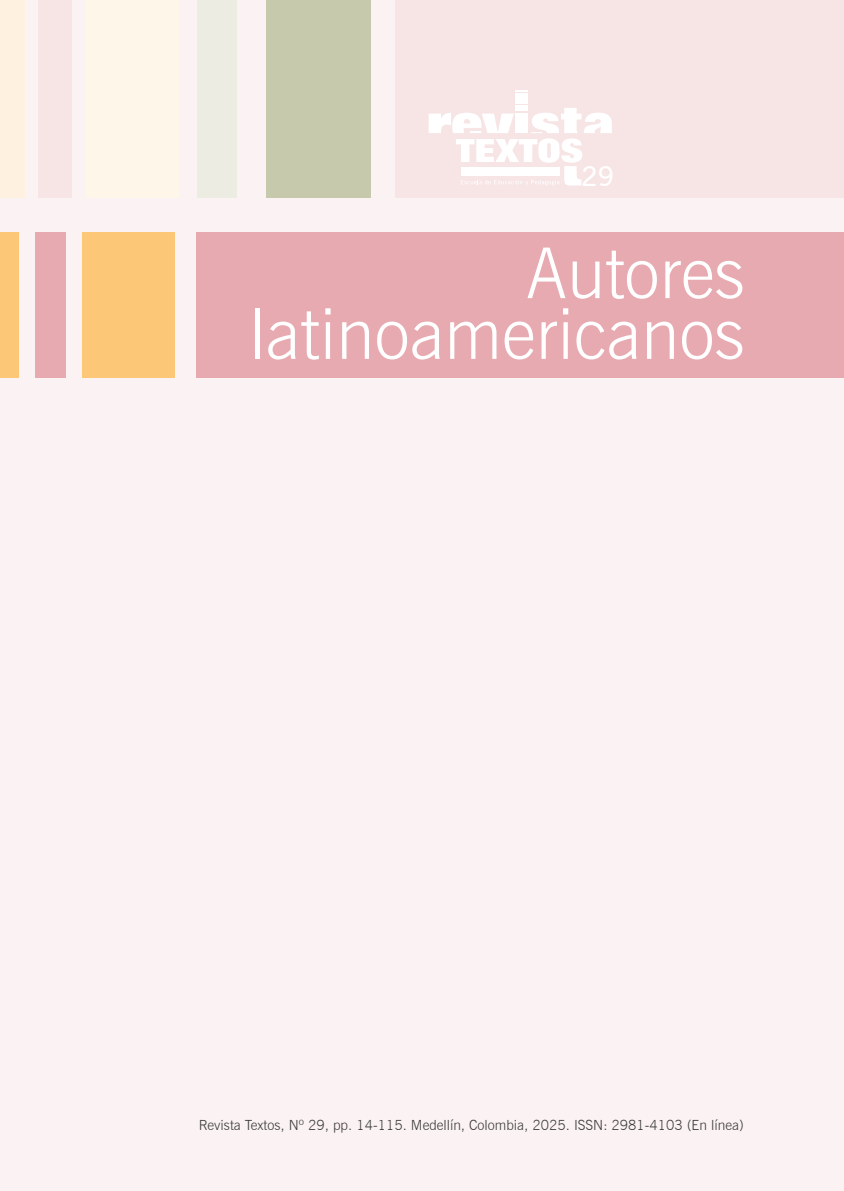
<style>
.page{position:relative;width:844px;height:1191px;background:#fff}
.page>*{position:absolute;margin:0;border:0;box-sizing:border-box;transform-origin:0 0}
.t1{font:300 70px/60.7px "News Gothic BT";color:#fff;text-align:right}
.t2{font:600 27.12px "News Gothic BT";color:#fff}
.t3{font:300 14px "News Gothic BT";color:#3c3c3b}
</style>
<div class="page">
<div style="left:0;top:0;width:843px;height:1191px;background:#fbf2f3"></div>
<div style="left:395px;top:0;width:448px;height:198px;background:#f7e4e5"></div>
<div style="left:266px;top:0;width:104px;height:198px;background:#c7c9ad"></div>
<div style="left:0;top:0;width:25px;height:198px;background:#fff1df"></div>
<div style="left:197px;top:0;width:40px;height:198px;background:#ecece3"></div>
<div style="left:38px;top:0;width:33px;height:198px;background:#f7e4e5"></div>
<div style="left:86px;top:0;width:93px;height:198px;background:#fff6ea"></div>
<div style="left:515px;top:95px;width:12px;height:6px;background:#fff"></div>
<svg style="left:515px;top:90px;width:12px;height:4px"></svg>
<svg style="left:429px;top:102px;width:182px;height:83px"></svg>
<div style="left:82px;top:232px;width:93px;height:146px;background:#fcc877"></div>
<div style="left:35px;top:232px;width:31px;height:146px;background:#e7aab0"></div>
<div style="left:0;top:232px;width:19px;height:146px;background:#fcc877"></div>
<div style="left:197px;top:232px;width:646px;height:146px;background:#e7aab0"></div>
<h2 class="t2" style="left:581px;top:159px;width:34px">29</h2>
<h1 class="t1" style="left:249px;top:242px;width:497px">Autores latinoamericanos</h1>
<p class="t3" style="left:199px;top:1117px;width:546px">Revista Textos, Nº 29, pp. 14-115. Medellín, Colombia, 2025. ISSN: 2981-4103 (En línea)</p>
</div>
